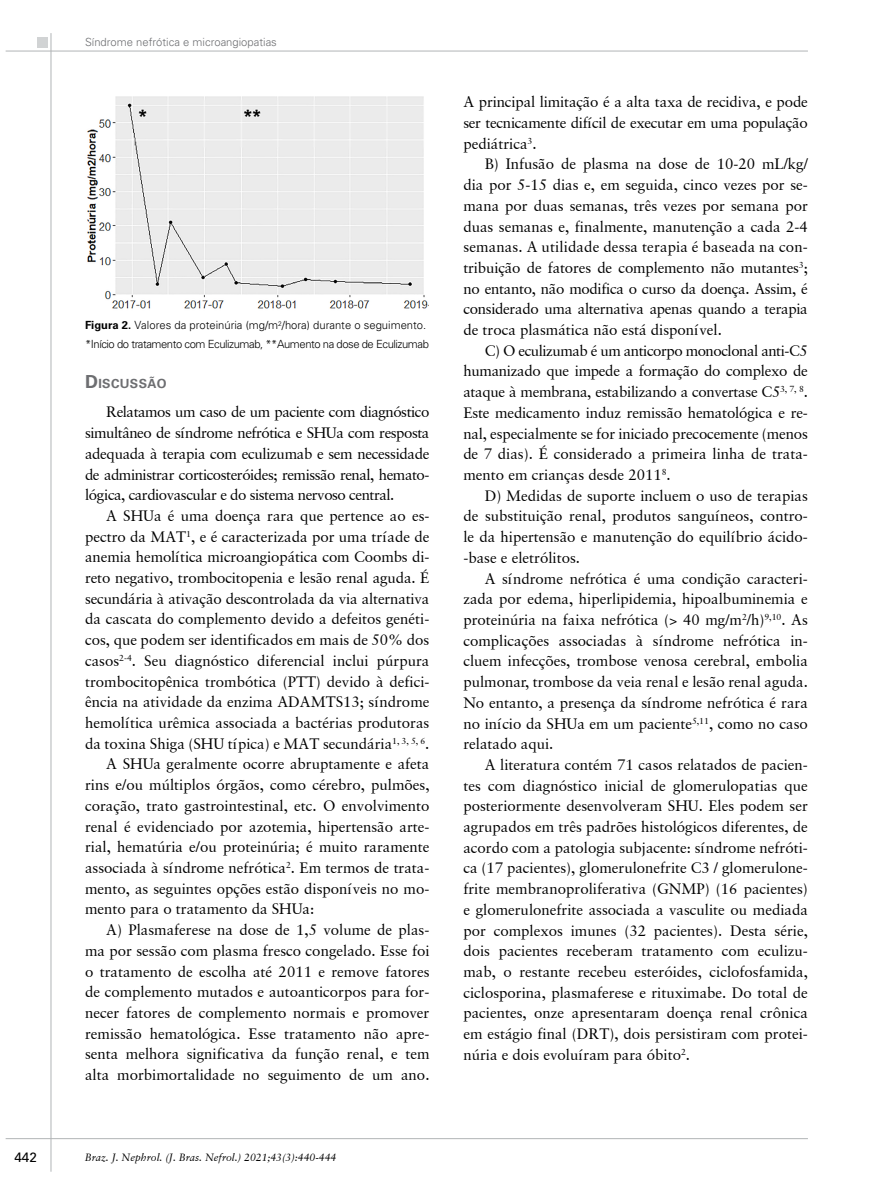
<style>
.page{position:relative;width:893px;height:1191px;background:#fff}
.page>*{position:absolute;margin:0;border:0;box-sizing:border-box;transform-origin:0 0}
.t1{font:15px/20.7px "Garamond Retrospective S Si";color:#000;text-align:justify}
.t2{font:13.5px "Univers LT Std";color:#000}
.t3{font:700 12.6px "Univers LT Std";letter-spacing:.03em;color:#6d6e71}
.t4{font:300 11.25px/18.5px "Univers LT Std";letter-spacing:-.04em;color:#000}
.t5{font:300 11.25px "Univers LT Std";color:#6d6e71}
.t6{font:italic 10.5px "Garamond Retrospective S Si";color:#000}
.s1{font-weight:700}
.s2{font-size:18px}
</style>
<div class="page">
<div style="left:37px;top:37px;width:11px;height:11px;background:#d1d3d4"></div>
<hr style="left:6px;top:51px;width:802px;height:1px;background:#b1b4b6">
<hr style="left:51px;top:33px;width:1px;height:1138px;background:#b1b4b6">
<hr style="left:6px;top:1138px;width:802px;height:1px;background:#b1b4b6">
<img style="left:87px;top:96px;width:342px;height:213px">
<p class="t2" style="left:14px;top:1149px;width:24px">442</p>
<p class="t5" style="left:85px;top:36px;width:193px">Síndrome nefrótica e microangiopatias</p>
<p class="t4" style="left:85px;top:316px;width:345px"><span class="s1">Figura 2.</span> Valores da proteinúria (mg/m<sup>2</sup>/hora) durante o seguimento. *Início do tratamento com Eculizumab, **Aumento na dose de Eculizumab</p>
<p class="t3" style="left:85px;top:376px;width:83px"><span class="s2">D</span> ISCUSSÃO</p>
<p class="t1" style="left:85px;top:401px;width:346px;text-indent:21px">Relatamos um caso de um paciente com diagnóstico simultâneo de síndrome nefrótica e SHUa com resposta adequada à terapia com eculizumab e sem necessidade de administrar corticosteróides; remissão renal, hemato&shy;lógica, cardiovascular e do sistema nervoso central.</p>
<p class="t1" style="left:106px;top:505px;width:325px">A SHUa é uma doença rara que pertence ao es-</p>
<p class="t1" style="left:85px;top:526px;width:346px">pectro da MAT<sup>1</sup>, e é caracterizada por uma tríade de</p>
<p class="t1" style="left:85px;top:546px;width:346px">anemia hemolítica microangiopática com Coombs di-</p>
<p class="t1" style="left:85px;top:567px;width:346px">reto negativo, trombocitopenia e lesão renal aguda. É</p>
<p class="t1" style="left:85px;top:588px;width:346px">secundária à ativação descontrolada da via alternativa</p>
<p class="t1" style="left:85px;top:608px;width:346px">da cascata do complemento devido a defeitos genéti-</p>
<p class="t1" style="left:85px;top:629px;width:346px">cos, que podem ser identificados em mais de 50% dos</p>
<p class="t1" style="left:85px;top:650px;width:346px">casos<sup>2-4</sup>. Seu diagnóstico diferencial inclui púrpura</p>
<p class="t1" style="left:85px;top:671px;width:346px">trombocitopênica trombótica (PTT) devido à defici-</p>
<p class="t1" style="left:85px;top:691px;width:346px">ência na atividade da enzima ADAMTS13; síndrome</p>
<p class="t1" style="left:85px;top:712px;width:346px">hemolítica urêmica associada a bactérias produtoras</p>
<p class="t1" style="left:85px;top:733px;width:346px">da toxina Shiga (SHU típica) e MAT secundária<sup>1,</sup> <sup>3,</sup> <sup>5,</sup> <sup>6</sup>.</p>
<p class="t1" style="left:106px;top:753px;width:325px">A SHUa geralmente ocorre abruptamente e afeta</p>
<p class="t1" style="left:85px;top:774px;width:346px">rins e/ou múltiplos órgãos, como cérebro, pulmões,</p>
<p class="t1" style="left:85px;top:795px;width:346px">coração, trato gastrointestinal, etc. O envolvimento</p>
<p class="t1" style="left:85px;top:815px;width:346px">renal é evidenciado por azotemia, hipertensão arte-</p>
<p class="t1" style="left:85px;top:836px;width:346px">rial, hematúria e/ou proteinúria; é muito raramente</p>
<p class="t1" style="left:85px;top:857px;width:346px">associada à síndrome nefrótica<sup>2</sup>. Em termos de trata-</p>
<p class="t1" style="left:85px;top:878px;width:346px">mento, as seguintes opções estão disponíveis no mo-</p>
<p class="t1" style="left:85px;top:898px;width:231px">mento para o tratamento da SHUa:</p>
<p class="t1" style="left:106px;top:919px;width:325px">A) Plasmaferese na dose de 1,5 volume de plas-</p>
<p class="t1" style="left:85px;top:940px;width:346px">ma por sessão com plasma fresco congelado. Esse foi</p>
<p class="t1" style="left:85px;top:960px;width:346px">o tratamento de escolha até 2011 e remove fatores</p>
<p class="t1" style="left:85px;top:981px;width:346px">de complemento mutados e autoanticorpos para for-</p>
<p class="t1" style="left:85px;top:1002px;width:346px">necer fatores de complemento normais e promover</p>
<p class="t1" style="left:85px;top:1022px;width:346px">remissão hematológica. Esse tratamento não apre-</p>
<p class="t1" style="left:85px;top:1043px;width:346px">senta melhora significativa da função renal, e tem</p>
<p class="t1" style="left:85px;top:1064px;width:346px">alta morbimortalidade no seguimento de um ano.</p>
<p class="t6" style="left:85px;top:1151px;width:253px">Braz. J. Nephrol. (J. Bras. Nefrol.) 2021;43(3):440-444</p>
<p class="t1" style="left:463px;top:91px;width:346px">A principal limitação é a alta taxa de recidiva, e pode ser tecnicamente difícil de executar em uma população pediátrica<sup>3</sup>.</p>
<p class="t1" style="left:463px;top:154px;width:346px;text-indent:21px">B) Infusão de plasma na dose de 10-20 mL/kg/ dia por 5-15 dias e, em seguida, cinco vezes por se&shy;mana por duas semanas, três vezes por semana por duas semanas e, finalmente, manutenção a cada 2-4 semanas. A utilidade dessa terapia é baseada na con&shy;tribuição de fatores de complemento não mutantes<sup>3</sup>; no entanto, não modifica o curso da doença. Assim, é considerado uma alternativa apenas quando a terapia de troca plasmática não está disponível.</p>
<p class="t1" style="left:463px;top:340px;width:346px;text-indent:21px">C) O eculizumab é um anticorpo monoclonal anti-C5 humanizado que impede a formação do complexo de ataque à membrana, estabilizando a convertase C5<sup>3,</sup> <sup>7,</sup> <sup>8</sup>.<br>Este medicamento induz remissão hematológica e re&shy;nal, especialmente se for iniciado precocemente (menos de 7 dias). É considerado a primeira linha de trata&shy;mento em crianças desde 2011<sup>8</sup>.</p>
<p class="t1" style="left:463px;top:485px;width:346px;text-indent:21px">D) Medidas de suporte incluem o uso de terapias de substituição renal, produtos sanguíneos, contro&shy;le da hipertensão e manutenção do equilíbrio ácido--base e eletrólitos.</p>
<p class="t1" style="left:463px;top:568px;width:346px;text-indent:21px">A síndrome nefrótica é uma condição caracteri&shy;zada por edema, hiperlipidemia, hipoalbuminemia e proteinúria na faixa nefrótica (&gt; 40 mg/m<sup>2</sup>/h)<sup>9,10</sup>. As complicações associadas à síndrome nefrótica in&shy;cluem infecções, trombose venosa cerebral, embolia pulmonar, trombose da veia renal e lesão renal aguda.<br>No entanto, a presença da síndrome nefrótica é rara no início da SHUa em um paciente<sup>5,11</sup>, como no caso relatado aqui.</p>
<p class="t1" style="left:463px;top:754px;width:346px;text-indent:21px">A literatura contém 71 casos relatados de pacien&shy;tes com diagnóstico inicial de glomerulopatias que posteriormente desenvolveram SHU. Eles podem ser agrupados em três padrões histológicos diferentes, de acordo com a patologia subjacente: síndrome nefróti&shy;ca (17 pacientes), glomerulonefrite C3 / glomerulone&shy;frite membranoproliferativa (GNMP) (16 pacientes) e glomerulonefrite associada a vasculite ou mediada por complexos imunes (32 pacientes). Desta série, dois pacientes receberam tratamento com eculizu&shy;mab, o restante recebeu esteróides, ciclofosfamida, ciclosporina, plasmaferese e rituximabe. Do total de pacientes, onze apresentaram doença renal crônica em estágio final (DRT), dois persistiram com protei&shy;núria e dois evoluíram para óbito<sup>2</sup>.</p>
</div>
